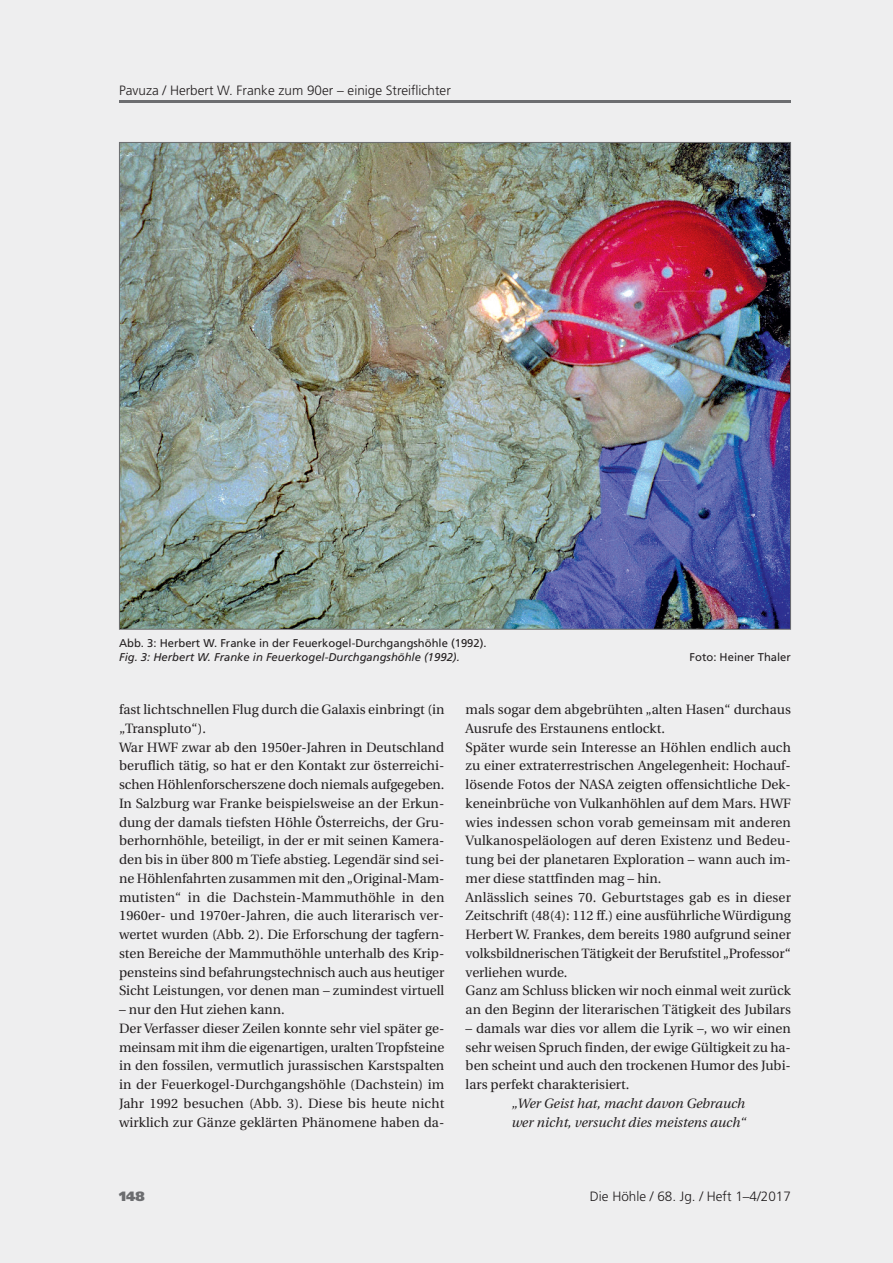
<style>
.page{position:relative;width:893px;height:1263px;background:#eeeeef}
.page>*{position:absolute;margin:0;border:0;box-sizing:border-box;transform-origin:0 0}
.t1{font:13.5px/18.8px "Utopia";color:#231f20}
.t2{font:300 13.5px "Frutiger";color:#231f20}
.t3{font:italic 13.5px/18.8px "Utopia";color:#231f20}
.t4{font:900 13.5px "Frutiger";color:#6c6d70}
.t5{font:11.25px "Frutiger";color:#231f20}
.t6{font:italic 11.25px "Frutiger";color:#231f20}
</style>
<div class="page">
<hr style="left:119px;top:100px;width:672px;height:3px;background:#6c6d70">
<img style="left:121px;top:144px;width:668px;height:484px">
<p class="t2" style="left:119px;top:85px;width:333px">Pavuza / Herbert W. Franke zum 90er – einige Streiflichter</p>
<p class="t5" style="left:119px;top:639px;width:369px">Abb. 3: Herbert W. Franke in der Feuerkogel-Durchgangshöhle (1992).</p>
<p class="t6" style="left:119px;top:652px;width:342px">Fig. 3: Herbert W. Franke in Feuerkogel-Durchgangshöhle (1992).</p>
<p class="t5" style="left:690px;top:652px;width:103px">Foto: Heiner Thaler</p>
<p class="t1" style="left:119px;top:701px;width:327px">fast lichtschnellen Flug durch die Galaxis einbringt (in „Transpluto“).<br>War HWF zwar ab den 1950er-Jahren in Deutschland beruflich tätig, so hat er den Kontakt zur österreichi&shy;schen Höhlenforscherszene doch niemals aufgegeben.<br>In Salzburg war Franke beispielsweise an der Erkun&shy;dung der damals tiefsten Höhle Österreichs, der Gru&shy;berhornhöhle, beteiligt, in der er mit seinen Kamera&shy;den bis in über 800 m Tiefe abstieg. Legendär sind sei&shy;ne Höhlenfahrten zusammen mit den„Original-Mam&shy;mutisten“ in die Dachstein-Mammuthöhle in den 1960er- und 1970er-Jahren, die auch literarisch ver&shy;wertet wurden (Abb. 2). Die Erforschung der tagfern&shy;sten Bereiche der Mammuthöhle unterhalb des Krip&shy;pensteins sind befahrungstechnisch auch aus heutiger Sicht Leistungen, vor denen man – zumindest virtuell</p>
<p class="t1" style="left:119px;top:1001px;width:327px">– nur den Hut ziehen kann.<br>Der Verfasser dieser Zeilen konnte sehr viel später ge&shy;meinsam mit ihm die eigenartigen, uralten Tropfsteine in den fossilen, vermutlich jurassischen Karstspalten in der Feuerkogel-Durchgangshöhle (Dachstein) im Jahr 1992 besuchen (Abb. 3). Diese bis heute nicht wirklich zur Gänze geklärten Phänomene haben da-</p>
<p class="t1" style="left:466px;top:701px;width:327px">mals sogar dem abgebrühten „alten Hasen“ durchaus Ausrufe des Erstaunens entlockt.<br>Später wurde sein Interesse an Höhlen endlich auch zu einer extraterrestrischen Angelegenheit: Hochauf&shy;lösende Fotos der NASA zeigten offensichtliche Dek&shy;keneinbrüche von Vulkanhöhlen auf dem Mars. HWF wies indessen schon vorab gemeinsam mit anderen Vulkanospeläologen auf deren Existenz und Bedeu&shy;tung bei der planetaren Exploration – wann auch im&shy;mer diese stattfinden mag – hin.<br>Anlässlich seines 70. Geburtstages gab es in dieser Zeitschrift (48(4): 112 ff.) eine ausführlicheWürdigung Herbert W. Frankes, dem bereits 1980 aufgrund seiner volksbildnerischen Tätigkeit der Berufstitel „Professor“ verliehen wurde.<br>Ganz am Schluss blicken wir noch einmal weit zurück an den Beginn der literarischen Tätigkeit des Jubilars</p>
<p class="t1" style="left:466px;top:1020px;width:327px;text-align:justify">– damals war dies vor allem die Lyrik –, wo wir einen sehr weisen Spruch finden, der ewige Gültigkeit zu ha&shy;ben scheint und auch den trockenen Humor des Jubi&shy;lars perfekt charakterisiert.</p>
<p class="t3" style="left:511px;top:1095px;width:236px">„Wer Geist hat, macht davon Gebrauch wer nicht, versucht dies meistens auch“</p>
<p class="t4" style="left:119px;top:1191px;width:27px">148</p>
<p class="t2" style="left:590px;top:1191px;width:203px">Die Höhle / 68. Jg. / Heft 1–4/2017</p>
</div>
